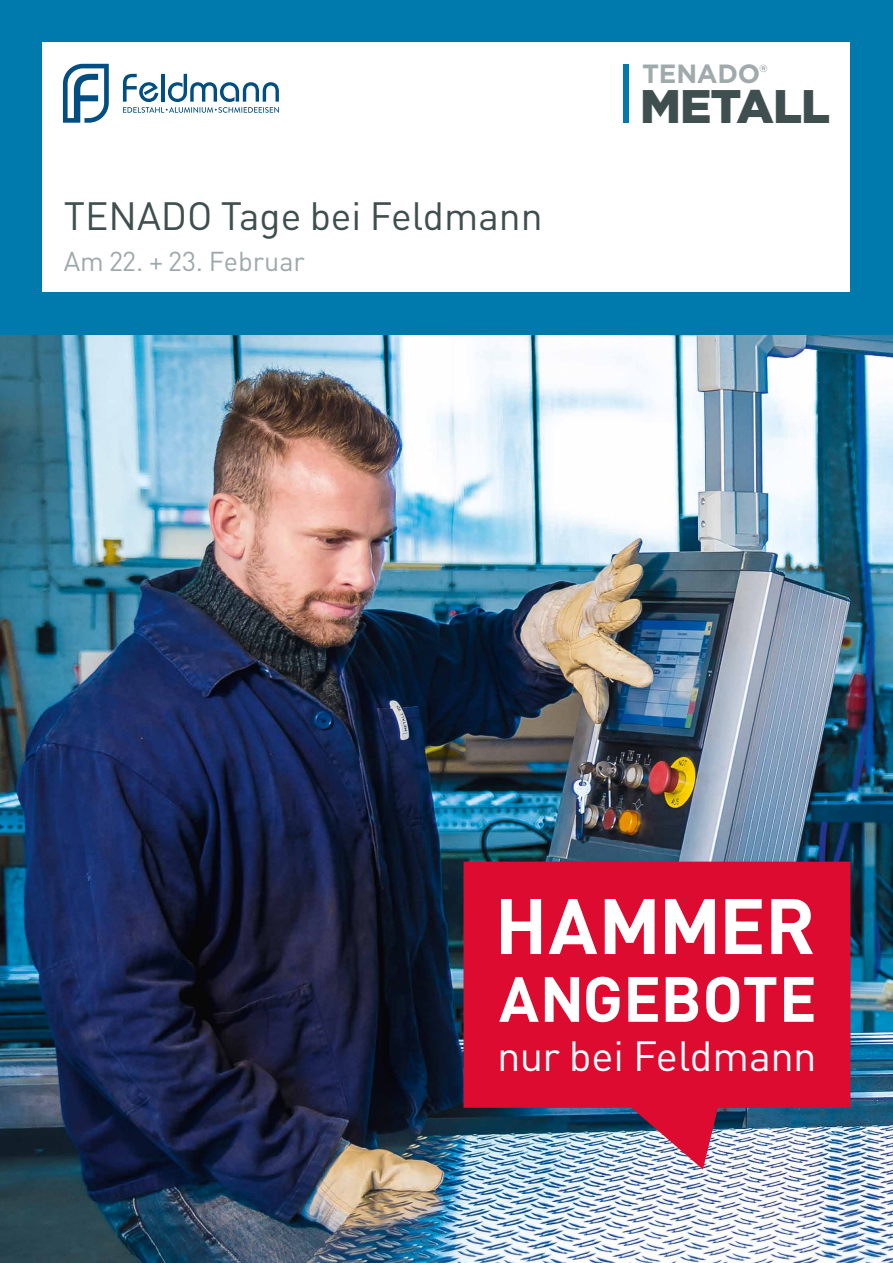
<style>
.page{position:relative;width:893px;height:1263px;background:#fff}
.page>*{position:absolute;margin:0;border:0;box-sizing:border-box;transform-origin:0 0}
.t1{font:700 77.25px "DIN Pro";letter-spacing:-.01em;color:#fff}
.t2{font:700 62.85px "DIN Pro";letter-spacing:.01em;color:#fff}
.t3{font:900 47.1px "Gotham";letter-spacing:-.02em;color:#3f4e4f}
.t4{font:41.7px "DIN Pro";letter-spacing:-.01em;color:#fff}
.t5{font:39px "DIN Pro";color:#3f4e4f}
.t6{font:27px "DIN Pro";color:#9da9ab}
.t7{font:700 26.4px "Gotham";letter-spacing:-.01em;color:#a0aaac}
.s1{font-weight:500;font-size:21.6px}
</style>
<div class="page">
<img style="left:0;top:335px;width:893px;height:928px">
<div style="left:0;top:0;width:893px;height:335px;background:#0079ad"></div>
<div style="left:43px;top:43px;width:807px;height:249px;background:#fff"></div>
<div style="left:623px;top:65px;width:5px;height:58px;background:#0079ad"></div>
<svg style="left:463px;top:862px;width:387px;height:307px;background:#cb2445"></svg>
<svg style="left:123px;top:74px;width:156px;height:39px"></svg>
<svg style="left:63px;top:64px;width:46px;height:59px"></svg>
<p class="t5" style="left:64px;top:186px;width:480px">TENADO Tage bei Feldmann</p>
<p class="t6" style="left:64px;top:240px;width:243px">Am 22. + 23. Februar</p>
<p class="t7" style="left:642px;top:56px;width:127px">TENADO<span class="s1">®</span></p>
<p class="t3" style="left:640px;top:74px;width:191px">METALL</p>
<h1 class="t1" style="left:495px;top:873px;width:322px">HAMMER</h1>
<h2 class="t2" style="left:499px;top:956px;width:319px">ANGEBOTE</h2>
<p class="t4" style="left:497px;top:1023px;width:321px">nur bei Feldmann</p>
</div>
